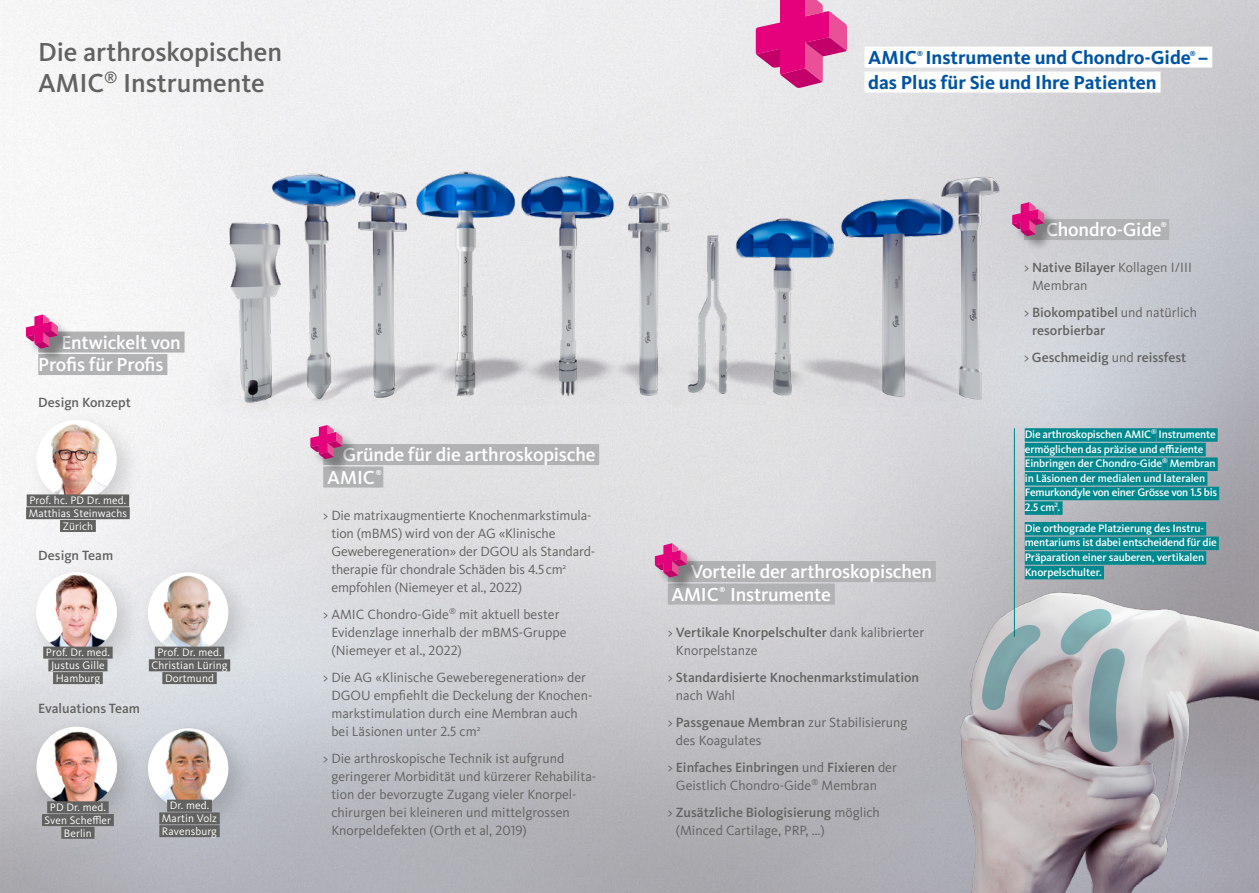
<style>
.page{position:relative;width:1259px;height:893px;background:#fff}
.page>*{position:absolute;margin:0;border:0;box-sizing:border-box;transform-origin:0 0}
.t1{font:500 27px/31.5px "Kievit Pro";color:#626261}
.t2{font:500 19.5px/22.5px "Kievit Pro";letter-spacing:-.01em;color:#fff}
.t3{font:700 19.5px/24.9px "Kievit Pro";color:#0054a4}
.t4{font:13.8px/18px "Kievit Pro";color:#626261}
.t5{font:500 13.8px/18px "Kievit Pro";color:#626261}
.t6{font:500 11.25px/14.7px "Kievit Pro";letter-spacing:-.01em;color:#fff}
.t7{font:11.25px/12.8px "Kievit Pro";letter-spacing:.01em;color:#fff;text-align:center}
.t8{font:700 7.05px "Kievit Pro";color:#fff}
.t9{font:700 7.05px "Kievit Pro";color:#0054a4}
.s1{font-weight:500}
.s2{font-weight:400}
</style>
<div class="page">
<img style="left:0;top:0;width:1259px;height:893px">
<img style="left:180px;top:47px;width:873px;height:464px">
<div style="left:26px;top:409px;width:118px;height:119px;background:#000;opacity:.15"></div>
<img style="left:36px;top:420px;width:81px;height:80px;border-radius:40px">
<div style="left:27px;top:494px;width:102px;height:12px;background:#626261"></div>
<div style="left:26px;top:507px;width:104px;height:12px;background:#626261"></div>
<div style="left:60px;top:520px;width:36px;height:12px;background:#626261"></div>
<img style="left:868px;top:478px;width:391px;height:415px">
<div style="left:38px;top:332px;width:147px;height:21px;background:#b1b2b3"></div>
<div style="left:38px;top:354px;width:129px;height:21px;background:#b1b2b3"></div>
<div style="left:27px;top:317px;width:47px;height:47px;background:#000;opacity:.3"></div>
<svg style="left:26px;top:315px;width:32px;height:34px"></svg>
<div style="left:26px;top:562px;width:118px;height:118px;background:#000;opacity:.15"></div>
<img style="left:36px;top:572px;width:81px;height:81px;border-radius:40px">
<div style="left:43px;top:647px;width:70px;height:12px;background:#626261"></div>
<div style="left:48px;top:659px;width:59px;height:12px;background:#626261"></div>
<div style="left:53px;top:672px;width:50px;height:12px;background:#626261"></div>
<div style="left:26px;top:716px;width:119px;height:119px;background:#000;opacity:.15"></div>
<div style="left:36px;top:727px;width:81px;height:80px;background:#fff;border-radius:50%"></div>
<img style="left:41px;top:730px;width:76px;height:77px">
<div style="left:47px;top:801px;width:62px;height:12px;background:#626261"></div>
<div style="left:42px;top:814px;width:72px;height:12px;background:#626261"></div>
<div style="left:61px;top:827px;width:34px;height:12px;background:#626261"></div>
<div style="left:137px;top:562px;width:119px;height:118px;background:#000;opacity:.15"></div>
<div style="left:148px;top:572px;width:80px;height:81px;background:#fff;border-radius:50%"></div>
<img style="left:152px;top:572px;width:73px;height:81px">
<div style="left:155px;top:647px;width:69px;height:12px;background:#626261"></div>
<div style="left:149px;top:659px;width:81px;height:12px;background:#626261"></div>
<div style="left:162px;top:672px;width:55px;height:12px;background:#626261"></div>
<div style="left:137px;top:718px;width:119px;height:118px;background:#000;opacity:.15"></div>
<img style="left:148px;top:728px;width:80px;height:81px;border-radius:40px">
<div style="left:167px;top:800px;width:45px;height:12px;background:#626261"></div>
<div style="left:159px;top:812px;width:61px;height:12px;background:#626261"></div>
<div style="left:159px;top:825px;width:61px;height:12px;background:#626261"></div>
<svg style="left:756px;top:0;width:91px;height:88px;background:#e158a1"></svg>
<div style="left:864px;top:47px;width:348px;height:21px;background:#fff"></div>
<div style="left:864px;top:72px;width:296px;height:21px;background:#fff"></div>
<div style="left:1024px;top:219px;width:145px;height:21px;background:#b1b2b3"></div>
<hr style="left:1014px;top:429px;width:1px;height:207px;background:#00898f">
<svg style="left:979px;top:623px;width:64px;height:89px;background:#a3acaf"></svg>
<div style="left:323px;top:444px;width:276px;height:21px;background:#b1b2b3"></div>
<div style="left:323px;top:467px;width:60px;height:21px;background:#b1b2b3"></div>
<div style="left:312px;top:427px;width:46px;height:48px;background:#000;opacity:.3"></div>
<svg style="left:310px;top:425px;width:32px;height:34px"></svg>
<div style="left:668px;top:561px;width:268px;height:21px;background:#b1b2b3"></div>
<div style="left:668px;top:584px;width:166px;height:21px;background:#b1b2b3"></div>
<div style="left:656px;top:545px;width:47px;height:48px;background:#000;opacity:.3"></div>
<svg style="left:655px;top:543px;width:32px;height:34px"></svg>
<div style="left:1024px;top:428px;width:127px;height:14px;background:#00898f"></div>
<div style="left:1151px;top:428px;width:5px;height:14px;background:#00898f"></div>
<div style="left:1156px;top:428px;width:61px;height:14px;background:#00898f"></div>
<div style="left:1024px;top:443px;width:181px;height:13px;background:#00898f"></div>
<div style="left:1024px;top:457px;width:138px;height:14px;background:#00898f"></div>
<div style="left:1162px;top:457px;width:5px;height:14px;background:#00898f"></div>
<div style="left:1167px;top:457px;width:50px;height:14px;background:#00898f"></div>
<div style="left:1024px;top:472px;width:183px;height:14px;background:#00898f"></div>
<div style="left:1024px;top:487px;width:195px;height:13px;background:#00898f"></div>
<div style="left:1024px;top:501px;width:30px;height:14px;background:#00898f"></div>
<hr style="left:1054px;top:501px;width:3px;height:14px;background:#00898f">
<div style="left:1057px;top:501px;width:5px;height:14px;background:#00898f"></div>
<div style="left:1024px;top:522px;width:182px;height:13px;background:#00898f"></div>
<div style="left:1024px;top:537px;width:194px;height:13px;background:#00898f"></div>
<div style="left:1024px;top:551px;width:182px;height:14px;background:#00898f"></div>
<div style="left:1024px;top:566px;width:80px;height:13px;background:#00898f"></div>
<div style="left:1013px;top:204px;width:47px;height:48px;background:#000;opacity:.3"></div>
<svg style="left:1012px;top:202px;width:32px;height:34px"></svg>
<svg style="left:1057px;top:607px;width:72px;height:150px;background:#a6afb3"></svg>
<h1 class="t1" style="left:38px;top:36px;width:245px">Die arthroskopischen<br>AMIC<sup>®</sup> Instrumente</h1>
<h2 class="t2" style="left:38px;top:331px;width:144px;text-indent:23px">Entwickelt von<br>Profis für Profis</h2>
<p class="t5" style="left:38px;top:394px;width:94px">Design Konzept</p>
<p class="t7" style="left:29px;top:494px;width:100px">Prof. hc. PD Dr. med.<br>Matthias Steinwachs<br>Zürich</p>
<p class="t5" style="left:38px;top:547px;width:76px">Design Team</p>
<p class="t7" style="left:46px;top:646px;width:66px">Prof. Dr. med.<br>Justus Gille<br>Hamburg</p>
<p class="t5" style="left:38px;top:700px;width:103px">Evaluations Team</p>
<p class="t7" style="left:151px;top:646px;width:77px">Prof. Dr. med.<br>Christian Lüring<br>Dortmund</p>
<p class="t7" style="left:45px;top:801px;width:68px">PD Dr. med.<br>Sven Scheffler<br>Berlin</p>
<p class="t7" style="left:162px;top:799px;width:57px">Dr. med.<br>Martin Volz<br>Ravensburg</p>
<h2 class="t2" style="left:327px;top:443px;width:270px;text-indent:15px">Gründe für die arthroskopische<br>AMIC</h2>
<p class="t4" style="left:331px;top:506px;width:265px;text-indent:-8px">&gt; Die matrixaugmentierte Knochenmarkstimula&shy;tion (mBMS) wird von der AG «Klinische Geweberegeneration» der DGOU als Standard&shy;therapie für chondrale Schäden bis 4.5cm<sup>2 </sup>empfohlen (Niemeyer et al., 2022)</p>
<p class="t4" style="left:331px;top:605px;width:237px;text-indent:-8px">&gt; AMIC Chondro-Gide<sup>®</sup> mit aktuell bester<br>Evidenzlage innerhalb der mBMS-Gruppe (Niemeyer et al., 2022)</p>
<p class="t4" style="left:331px;top:668px;width:262px;text-indent:-8px">&gt; Die AG «Klinische Geweberegeneration» der DGOU empfiehlt die Deckelung der Knochen&shy;markstimulation durch eine Membran auch bei Läsionen unter 2.5 cm<sup>2</sup></p>
<p class="t4" style="left:331px;top:749px;width:266px;text-indent:-8px">&gt; Die arthroskopische Technik ist aufgrund geringerer Morbidität und kürzerer Rehabilita&shy;tion der bevorzugte Zugang vieler Knorpel&shy;chirurgen bei kleineren und mittelgrossen Knorpeldefekten (Orth et al, 2019)</p>
<p class="t8" style="left:376px;top:469px;width:7px">®</p>
<h2 class="t3" style="left:868px;top:45px;width:342px">AMIC Instrumente und Chondro-Gide – das Plus für Sie und Ihre Patienten</h2>
<p class="t9" style="left:917px;top:49px;width:7px">®</p>
<p class="t9" style="left:1190px;top:49px;width:7px">®</p>
<h2 class="t2" style="left:671px;top:560px;width:262px;text-indent:19px">Vorteile der arthroskopischen<br>AMIC Instrumente</h2>
<p class="t4" style="left:676px;top:623px;width:250px;text-indent:-8px">&gt; <span class="s1">Vertikale Knorpelschulter</span> dank kalibrierter<br>Knorpelstanze</p>
<p class="t5" style="left:676px;top:668px;width:245px;text-indent:-8px"><span class="s2">&gt;</span> Standardisierte Knochenmarkstimulation <span class="s2">nach Wahl</span></p>
<p class="t4" style="left:676px;top:713px;width:233px;text-indent:-8px">&gt; <span class="s1">Passgenaue Membran</span> zur Stabilisierung des Koagulates</p>
<p class="t4" style="left:676px;top:758px;width:222px;text-indent:-8px">&gt; <span class="s1">Einfaches Einbringen</span> und <span class="s1">Fixieren</span> der<br>Geistlich Chondro-Gide<sup>®</sup> Membran</p>
<p class="t4" style="left:676px;top:803px;width:205px;text-indent:-8px">&gt; <span class="s1">Zusätzliche Biologisierung</span> möglich (Minced Cartilage, PRP, …)</p>
<p class="t8" style="left:719px;top:586px;width:7px">®</p>
<p class="t8" style="left:1161px;top:220px;width:7px">®</p>
<h2 class="t2" style="left:1046px;top:218px;width:117px">Chondro-Gide</h2>
<p class="t4" style="left:1032px;top:259px;width:161px;text-indent:-8px">&gt; <span class="s1">Native Bilayer</span> Kollagen I/III<br>Membran</p>
<p class="t5" style="left:1032px;top:304px;width:166px;text-indent:-8px"><span class="s2">&gt;</span> Biokompatibel <span class="s2">und natürlich </span>resorbierbar</p>
<p class="t5" style="left:1024px;top:349px;width:164px"><span class="s2">&gt;</span> Geschmeidig <span class="s2">und</span> reissfest</p>
<p class="t6" style="left:1024px;top:427px;width:194px">Die arthroskopischen AMIC<sup>®</sup> Instrumente ermöglichen das präzise und effiziente Einbringen der Chondro-Gide<sup>®</sup> Membran in Läsionen der medialen und lateralen Femurkondyle von einer Grösse von 1.5 bis 2.5 cm<sup>2</sup>.</p>
<p class="t6" style="left:1024px;top:520px;width:194px">Die orthograde Platzierung des Instru&shy;mentariums ist dabei entscheidend für die Präparation einer sauberen, vertikalen Knorpelschulter.</p>
</div>
